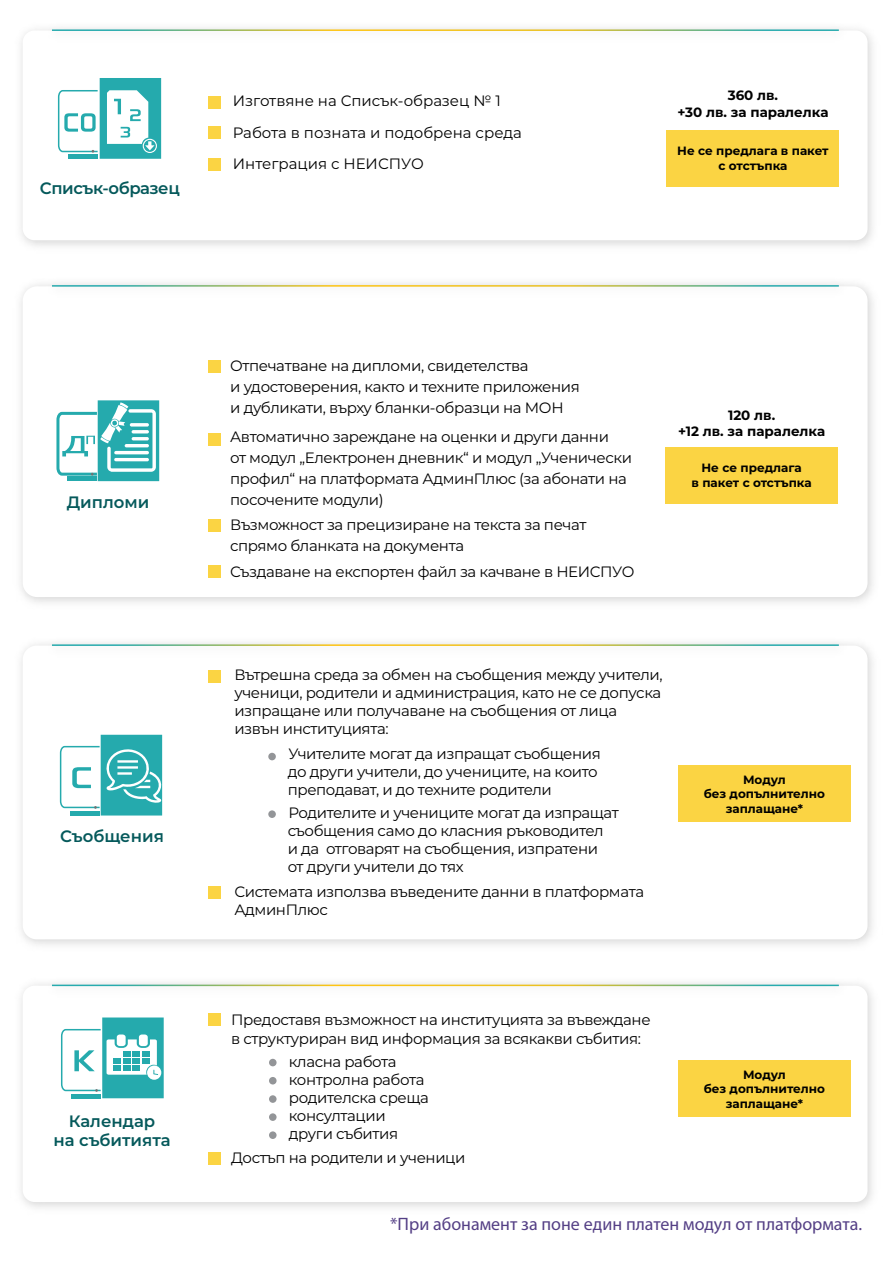
<style>
.page{position:relative;width:893px;height:1263px;background:#fff}
.page>*{position:absolute;margin:0;border:0;box-sizing:border-box;transform-origin:0 0}
.t1{font:18px "Myriad Pro";color:#543f85}
.t2{font:600 16.5px/19.8px "Montserrat";color:#05595b;text-align:center}
.t3{font:600 16.5px "Montserrat";letter-spacing:-.025em;color:#05595b}
.t4{font:15px/18px "Montserrat";letter-spacing:-.025em;color:#000}
.t5{font:15px/31.5px "Montserrat";color:#000}
.t6{font:700 13.5px/16.2px "Montserrat";color:#000;text-align:center}
.t7{font:700 12px/14.4px "Montserrat";color:#000;text-align:center}
</style>
<div class="page">
<hr style="left:52px;top:985px;width:787px;height:1px;background:#fff">
<svg style="left:61px;top:1017px;width:103px;height:81px"></svg>
<div style="left:678px;top:1060px;width:173px;height:57px;background:#fbd443"></div>
<div style="left:208px;top:1013px;width:12px;height:12px;background:#fbd443"></div>
<div style="left:208px;top:1152px;width:12px;height:12px;background:#fbd443"></div>
<div style="left:269px;top:1059px;width:8px;height:7px;background:#939598;border-radius:50%"></div>
<div style="left:269px;top:1077px;width:8px;height:7px;background:#939598;border-radius:50%"></div>
<div style="left:269px;top:1095px;width:8px;height:8px;background:#939598;border-radius:50%"></div>
<div style="left:269px;top:1113px;width:8px;height:8px;background:#939598;border-radius:50%"></div>
<div style="left:269px;top:1131px;width:8px;height:8px;background:#939598;border-radius:50%"></div>
<hr style="left:52px;top:644px;width:787px;height:2px;background:#fff">
<svg style="left:59px;top:735px;width:103px;height:80px"></svg>
<div style="left:678px;top:765px;width:173px;height:57px;background:#fbd443"></div>
<div style="left:208px;top:670px;width:12px;height:12px;background:#fbd443"></div>
<div style="left:208px;top:887px;width:12px;height:12px;background:#fbd443"></div>
<div style="left:268px;top:753px;width:8px;height:7px;background:#939598;border-radius:50%"></div>
<div style="left:268px;top:810px;width:8px;height:8px;background:#939598;border-radius:50%"></div>
<hr style="left:52px;top:29px;width:787px;height:2px;background:#fff">
<svg style="left:57px;top:78px;width:104px;height:81px"></svg>
<div style="left:208px;top:97px;width:12px;height:12px;background:#fbd443"></div>
<div style="left:208px;top:127px;width:12px;height:12px;background:#fbd443"></div>
<div style="left:208px;top:159px;width:12px;height:12px;background:#fbd443"></div>
<div style="left:667px;top:130px;width:172px;height:57px;background:#fbd443"></div>
<hr style="left:52px;top:285px;width:787px;height:2px;background:#fff">
<div style="left:665px;top:446px;width:173px;height:57px;background:#fbd443"></div>
<div style="left:208px;top:360px;width:12px;height:12px;background:#fbd443"></div>
<div style="left:208px;top:566px;width:12px;height:12px;background:#fbd443"></div>
<div style="left:208px;top:519px;width:12px;height:12px;background:#fbd443"></div>
<div style="left:208px;top:434px;width:12px;height:12px;background:#fbd443"></div>
<svg style="left:56px;top:400px;width:103px;height:81px"></svg>
<p class="t3" style="left:40px;top:177px;width:141px">Списък-образец</p>
<p class="t5" style="left:233px;top:84px;width:291px">Изготвяне на Списък-образец № 1<br>Работа в позната и подобрена среда<br>Интеграция с НЕИСПУО</p>
<p class="t6" style="left:677px;top:87px;width:153px">360 лв.<br>+30 лв. за паралелка</p>
<p class="t7" style="left:677px;top:143px;width:153px">Не се предлага в пакет с отстъпка</p>
<p class="t2" style="left:67px;top:492px;width:84px">Дипломи</p>
<p class="t2" style="left:60px;top:826px;width:105px">Съобщения</p>
<p class="t2" style="left:53px;top:1110px;width:119px">Календар<br>на събитията</p>
<p class="t4" style="left:230px;top:355px;width:351px;line-height:21px">Отпечатване на дипломи, свидетелства<br>и удостоверения, както и техните приложения и дубликати, върху бланки-образци на МОН</p>
<p class="t4" style="left:230px;top:425px;width:403px;line-height:21px">Автоматично зареждане на оценки и други данни<br>от модул „Електронен дневник“ и модул „Ученически профил“ на платформата АдминПлюс (за абонати на посочените модули)</p>
<p class="t4" style="left:230px;top:514px;width:358px;line-height:21px">Възможност за прецизиране на текста за печат спрямо бланката на документа</p>
<p class="t4" style="left:230px;top:562px;width:406px">Създаване на експортен файл за качване в НЕИСПУО</p>
<p class="t6" style="left:678px;top:406px;width:149px">120 лв.<br>+12 лв. за паралелка</p>
<p class="t7" style="left:691px;top:460px;width:122px">Не се предлага<br>в пакет с отстъпка</p>
<p class="t4" style="left:234px;top:665px;width:430px">Вътрешна среда за обмен на съобщения между учители, ученици, родители и администрация, като не се допуска изпращане или получаване на съобщения от лица извън институцията:</p>
<p class="t4" style="left:288px;top:744px;width:315px">Учителите могат да изпращат съобщения до други учители, до учениците, на които преподават, и до техните родители</p>
<p class="t4" style="left:288px;top:803px;width:333px">Родителите и учениците могат да изпращат съобщения само до класния ръководител<br>и да отговарят на съобщения, изпратени<br>от други учители до тях</p>
<p class="t4" style="left:234px;top:882px;width:411px">Системата използва въведените данни в платформата<br>АдминПлюс</p>
<p class="t7" style="left:704px;top:772px;width:123px">Модул<br>без допълнително заплащане*</p>
<p class="t4" style="left:231px;top:1009px;width:421px;line-height:19.5px">Предоставя възможност на институцията за въвеждане в структуриран вид информация за всякакви събития:</p>
<p class="t4" style="left:289px;top:1052px;width:141px">класна работа контролна работа родителска среща консултации други събития</p>
<p class="t4" style="left:231px;top:1148px;width:236px">Достъп на родители и ученици</p>
<p class="t7" style="left:704px;top:1067px;width:123px">Модул<br>без допълнително заплащане*</p>
<p class="t1" style="left:390px;top:1213px;width:473px">*При абонамент за поне един платен модул от платформата.</p>
</div>
